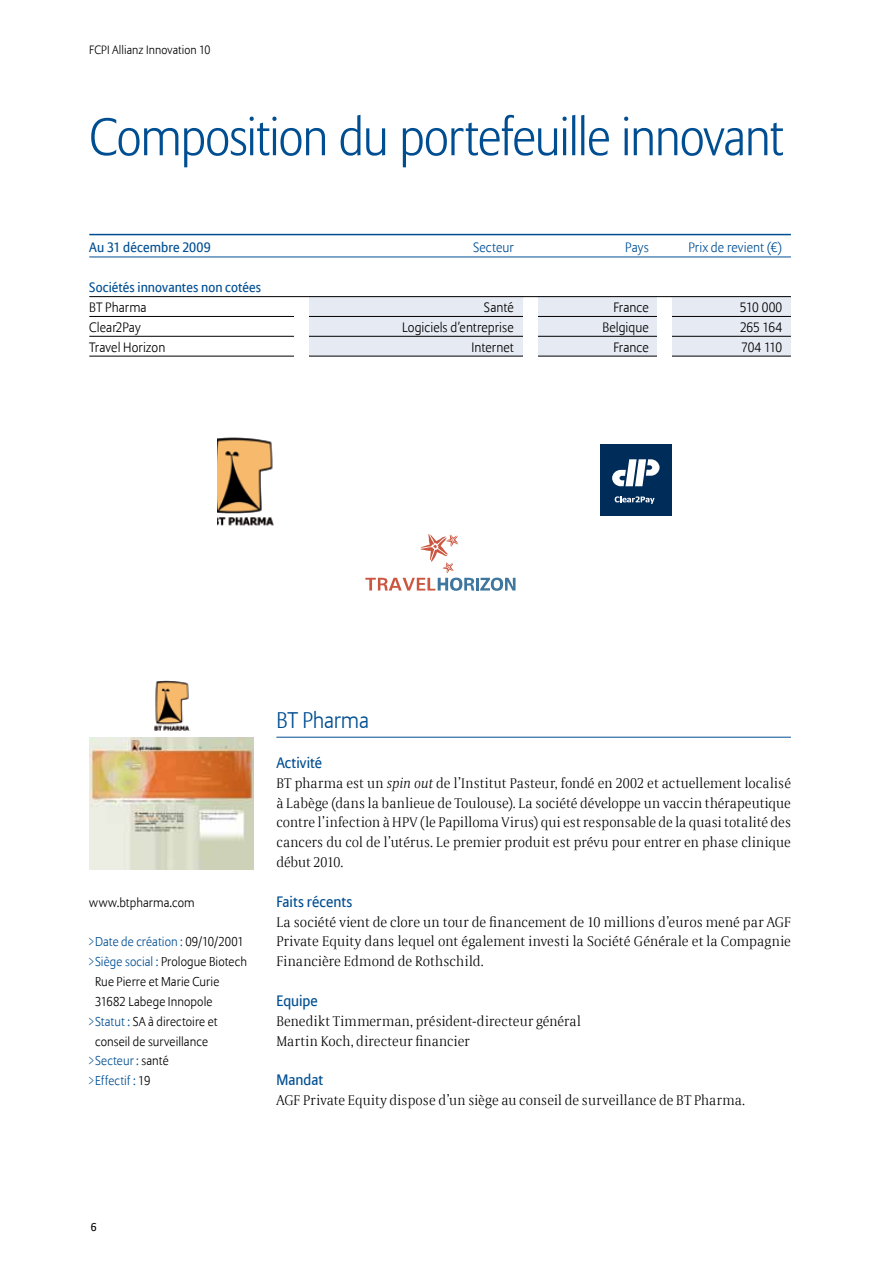
<style>
.page{position:relative;width:893px;height:1263px;background:#fff}
.page>*{position:absolute;margin:0;border:0;box-sizing:border-box;transform-origin:0 0}
.t1{font:300 52.5px "Allianz Sans";letter-spacing:-.025em;color:#004e92;scale:.96 1}
.t2{font:300 22.5px "Allianz Sans";letter-spacing:-.015em;color:#004e92}
.t3{font:15px "Allianz Sans";color:#004e92}
.t4{font:300 14.1px/19.8px "Allianz Serif";letter-spacing:.005em;color:#000;text-align:justify}
.t5{font:300 13.5px "Allianz Sans";letter-spacing:.005em;color:#000}
.t6{font:13.5px "Allianz Sans";letter-spacing:.005em;color:#004e92}
.t7{font:300 13.5px "Allianz Sans";letter-spacing:.005em;color:#004e92}
.t8{font:300 12.75px "Allianz Sans";letter-spacing:.01em;color:#000}
.t9{font:300 12.75px "Allianz Sans";letter-spacing:.005em;color:#004e92;scale:.5 1}
.t10{font:300 12px "Allianz Sans";letter-spacing:.005em;color:#000}
.t11{font:11.25px "Allianz Sans";color:#000}
.s1{color:#000}
.s2{color:#004e92}
.s3{font-style:italic}
</style>
<div class="page">
<hr style="left:89px;top:234px;width:702px;height:1px;background:#004e92">
<hr style="left:89px;top:257px;width:702px;height:1px;background:#004e92">
<hr style="left:89px;top:296px;width:702px;height:1px;background:#000">
<hr style="left:89px;top:316px;width:702px;height:1px;background:#000">
<hr style="left:89px;top:336px;width:702px;height:1px;background:#000">
<hr style="left:89px;top:356px;width:702px;height:1px;background:#000">
<div style="left:309px;top:297px;width:214px;height:59px;background:#e6eaf3"></div>
<div style="left:538px;top:297px;width:119px;height:59px;background:#e6eaf3"></div>
<div style="left:672px;top:297px;width:119px;height:59px;background:#e6eaf3"></div>
<div style="left:657px;top:298px;width:15px;height:90px;background:#fff"></div>
<div style="left:523px;top:298px;width:15px;height:90px;background:#fff"></div>
<div style="left:294px;top:298px;width:15px;height:89px;background:#fff"></div>
<hr style="left:276px;top:737px;width:515px;height:1px;background:#004e92">
<img style="left:154px;top:681px;width:36px;height:50px">
<img style="left:89px;top:737px;width:164px;height:132px">
<img style="left:217px;top:437px;width:57px;height:89px">
<div style="left:600px;top:444px;width:72px;height:72px;background:#002c5a"></div>
<svg style="left:612px;top:459px;width:47px;height:27px"></svg>
<svg style="left:615px;top:496px;width:40px;height:8px"></svg>
<svg style="left:365px;top:534px;width:150px;height:57px"></svg>
<p class="t10" style="left:89px;top:42px;width:123px">FCPI Allianz Innovation 10</p>
<h1 class="t1" style="left:89px;top:105px;width:725px">Composition du portefeuille innovant</h1>
<p class="t6" style="left:89px;top:239px;width:123px">Au 31 décembre 2009</p>
<p class="t7" style="left:473px;top:239px;width:42px">Secteur</p>
<p class="t7" style="left:625px;top:239px;width:25px">Pays</p>
<p class="t7" style="left:688px;top:239px;width:95px">Prix de revient (€)</p>
<p class="t6" style="left:89px;top:279px;width:173px">Sociétés innovantes non cotées</p>
<p class="t5" style="left:89px;top:299px;width:59px">BT Pharma</p>
<p class="t5" style="left:484px;top:299px;width:31px">Santé</p>
<p class="t5" style="left:613px;top:299px;width:37px">France</p>
<p class="t5" style="left:740px;top:299px;width:44px">510 000</p>
<p class="t5" style="left:89px;top:319px;width:53px">Clear2Pay</p>
<p class="t5" style="left:402px;top:319px;width:113px">Logiciels d’entreprise</p>
<p class="t5" style="left:602px;top:319px;width:48px">Belgique</p>
<p class="t5" style="left:740px;top:319px;width:44px">265 164</p>
<p class="t5" style="left:89px;top:339px;width:78px">Travel Horizon</p>
<p class="t5" style="left:471px;top:339px;width:44px">Internet</p>
<p class="t5" style="left:613px;top:339px;width:37px">France</p>
<p class="t5" style="left:741px;top:339px;width:43px">704 110</p>
<p class="t8" style="left:89px;top:895px;width:107px">www.btpharma.com</p>
<p class="t9" style="left:89px;top:934px;width:310px">&gt; Date de création : <span class="s1">09/10/2001</span></p>
<p class="t8" style="left:89px;top:954px;width:159px"><span class="s2">&gt; Siège social :</span> Prologue Biotech</p>
<p class="t8" style="left:95px;top:974px;width:126px">Rue Pierre et Marie Curie</p>
<p class="t8" style="left:95px;top:994px;width:119px">31682 Labege Innopole</p>
<p class="t8" style="left:89px;top:1014px;width:130px"><span class="s2">&gt; Statut :</span> SA à directoire et</p>
<p class="t8" style="left:95px;top:1033px;width:114px">conseil de surveillance</p>
<p class="t9" style="left:89px;top:1053px;width:160px">&gt; Secteur : <span class="s1">santé</span></p>
<p class="t9" style="left:89px;top:1073px;width:124px">&gt; Effectif : <span class="s1">19</span></p>
<h2 class="t2" style="left:276px;top:707px;width:94px">BT Pharma</h2>
<p class="t3" style="left:276px;top:754px;width:47px">Activité</p>
<p class="t4" style="left:276px;top:774px;width:516px">BT pharma est un <span class="s3">spin out</span> de l’Institut Pasteur, fondé en 2002 et actuellement localisé à Labège (dans la banlieue de Toulouse). La société développe un vaccin thérapeutique contre l’infection à HPV (le Papilloma Virus) qui est responsable de la quasi totalité des cancers du col de l’utérus. Le premier produit est prévu pour entrer en phase clinique début 2010.</p>
<p class="t3" style="left:276px;top:892px;width:77px">Faits récents</p>
<p class="t4" style="left:276px;top:912px;width:516px">La société vient de clore un tour de financement de 10 millions d’euros mené par AGF Private Equity dans lequel ont également investi la Société Générale et la Compagnie Financière Edmond de Rothschild.</p>
<p class="t3" style="left:276px;top:992px;width:43px">Equipe</p>
<p class="t4" style="left:276px;top:1011px;width:306px">Benedikt Timmerman, président-directeur général<br>Martin Koch, directeur financier</p>
<p class="t3" style="left:276px;top:1071px;width:48px">Mandat</p>
<p class="t4" style="left:276px;top:1091px;width:470px">AGF Private Equity dispose d’un siège au conseil de surveillance de BT Pharma.</p>
<p class="t11" style="left:91px;top:1220px;width:7px">6</p>
</div>
